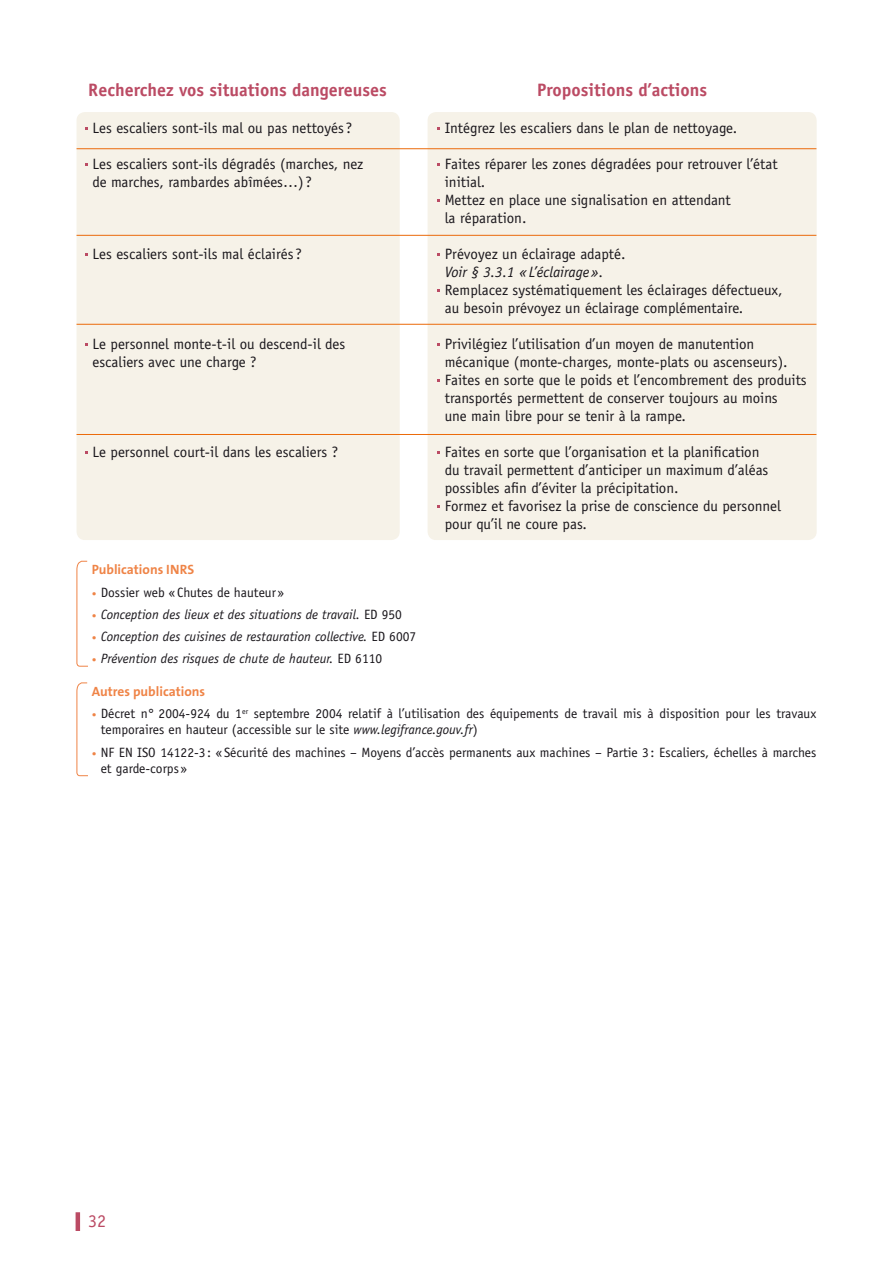
<style>
.page{position:relative;width:893px;height:1263px;background:#fff}
.page>*{position:absolute;margin:0;border:0;box-sizing:border-box;transform-origin:0 0}
.t1{font:700 18px "Officina Sans";color:#bb4b64}
.t2{font:18px "Officina Sans";color:#bb4b64}
.t3{font:15px/18px "Officina Sans";color:#1a171c}
.t4{font:italic 15px "Officina Sans Std";color:#1a171c}
.t5{font:13.5px/16.2px "Officina Sans";color:#1a171c}
.t6{font:italic 13.5px "Officina Sans Std";color:#1a171c}
.t7{font:700 13.5px "The Sans OT7";color:#ef8447}
.s1{font-family:"Officina Sans Std";font-style:italic;font-size:9px;color:#ef8447}
.s2{font-size:9px;color:#ef8447}
.s3{font-family:"Officina Sans";font-style:normal}
.s4{font-family:"Officina Sans Std";font-style:italic}
</style>
<div class="page">
<div style="left:428px;top:112px;width:389px;height:428px;background:#f6f2e8;border-radius:9px"></div>
<div style="left:77px;top:112px;width:323px;height:428px;background:#f6f2e8;border-radius:9px"></div>
<hr style="left:77px;top:434px;width:739px;height:1px;background:#eb6a0a">
<hr style="left:77px;top:324px;width:739px;height:1px;background:#eb6a0a">
<hr style="left:77px;top:148px;width:739px;height:1px;background:#eb6a0a">
<hr style="left:77px;top:235px;width:739px;height:1px;background:#eb6a0a">
<svg style="left:76px;top:682px;width:12px;height:94px"></svg>
<svg style="left:76px;top:560px;width:12px;height:107px"></svg>
<hr style="left:76px;top:1212px;width:4px;height:19px;background:#bb4b64">
<p class="t1" style="left:88px;top:79px;width:300px">Recherchez vos situations dangereuses</p>
<p class="t1" style="left:537px;top:79px;width:172px">Propositions d’actions</p>
<p class="t3" style="left:92px;top:119px;width:261px">Les escaliers sont-ils mal ou pas nettoyés ?</p>
<p class="t3" style="left:92px;top:155px;width:272px">Les escaliers sont-ils dégradés (marches, nez de marches, rambardes abîmées…) ?</p>
<p class="t3" style="left:445px;top:119px;width:294px">Intégrez les escaliers dans le plan de nettoyage.</p>
<p class="t3" style="left:445px;top:155px;width:334px">Faites réparer les zones dégradées pour retrouver l’état initial.<br>Mettez en place une signalisation en attendant<br>la réparation.</p>
<p class="t3" style="left:445px;top:245px;width:182px">Prévoyez un éclairage adapté.</p>
<p class="t4" style="left:445px;top:263px;width:160px">Voir § 3.3.1 «L’éclairage».</p>
<p class="t3" style="left:445px;top:281px;width:339px">Remplacez systématiquement les éclairages défectueux, au besoin prévoyez un éclairage complémentaire.</p>
<p class="t3" style="left:445px;top:335px;width:364px">Privilégiez l’utilisation d’un moyen de manutention mécanique (monte-charges, monte-plats ou ascenseurs).<br>Faites en sorte que le poids et l’encombrement des produits transportés permettent de conserver toujours au moins<br>une main libre pour se tenir à la rampe.</p>
<p class="t3" style="left:445px;top:443px;width:338px">Faites en sorte que l’organisation et la planification<br>du travail permettent d’anticiper un maximum d’aléas possibles afin d’éviter la précipitation.<br>Formez et favorisez la prise de conscience du personnel pour qu’il ne coure pas.</p>
<p class="t3" style="left:92px;top:245px;width:211px">Les escaliers sont-ils mal éclairés ?</p>
<p class="t3" style="left:92px;top:335px;width:254px">Le personnel monte-t-il ou descend-il des escaliers avec une charge ?</p>
<p class="t3" style="left:92px;top:443px;width:247px">Le personnel court-il dans les escaliers ?</p>
<p class="t7" style="left:92px;top:561px;width:104px">Publications INRS</p>
<p class="t5" style="left:92px;top:584px;width:194px"><span class="s1">•</span> Dossier web « Chutes de hauteur »</p>
<p class="t6" style="left:92px;top:606px;width:312px"><span class="s2">•</span> Conception des lieux et des situations de travail. <span class="s3">ED 950</span></p>
<p class="t6" style="left:92px;top:629px;width:326px"><span class="s2">•</span> Conception des cuisines de restauration collective. <span class="s3">ED 6007</span></p>
<p class="t6" style="left:92px;top:651px;width:292px"><span class="s2">•</span> Prévention des risques de chute de hauteur. <span class="s3">ED 6110</span></p>
<p class="t7" style="left:92px;top:683px;width:115px">Autres publications</p>
<p class="t5" style="left:101px;top:705px;width:717px;text-indent:-9px"><span class="s1">•</span> Décret n° 2004-924 du 1<sup>er</sup> septembre 2004 relatif à l’utilisation des équipements de travail mis à disposition pour les travaux temporaires en hauteur (accessible sur le site <span class="s4">www.legifrance.gouv.fr</span>)</p>
<p class="t5" style="left:101px;top:744px;width:717px;text-indent:-9px"><span class="s1">•</span> NF EN ISO 14122-3: « Sécurité des machines – Moyens d’accès permanents aux machines – Partie 3: Escaliers, échelles à marches et garde-corps »</p>
<p class="t2" style="left:88px;top:1210px;width:19px">32</p>
</div>
